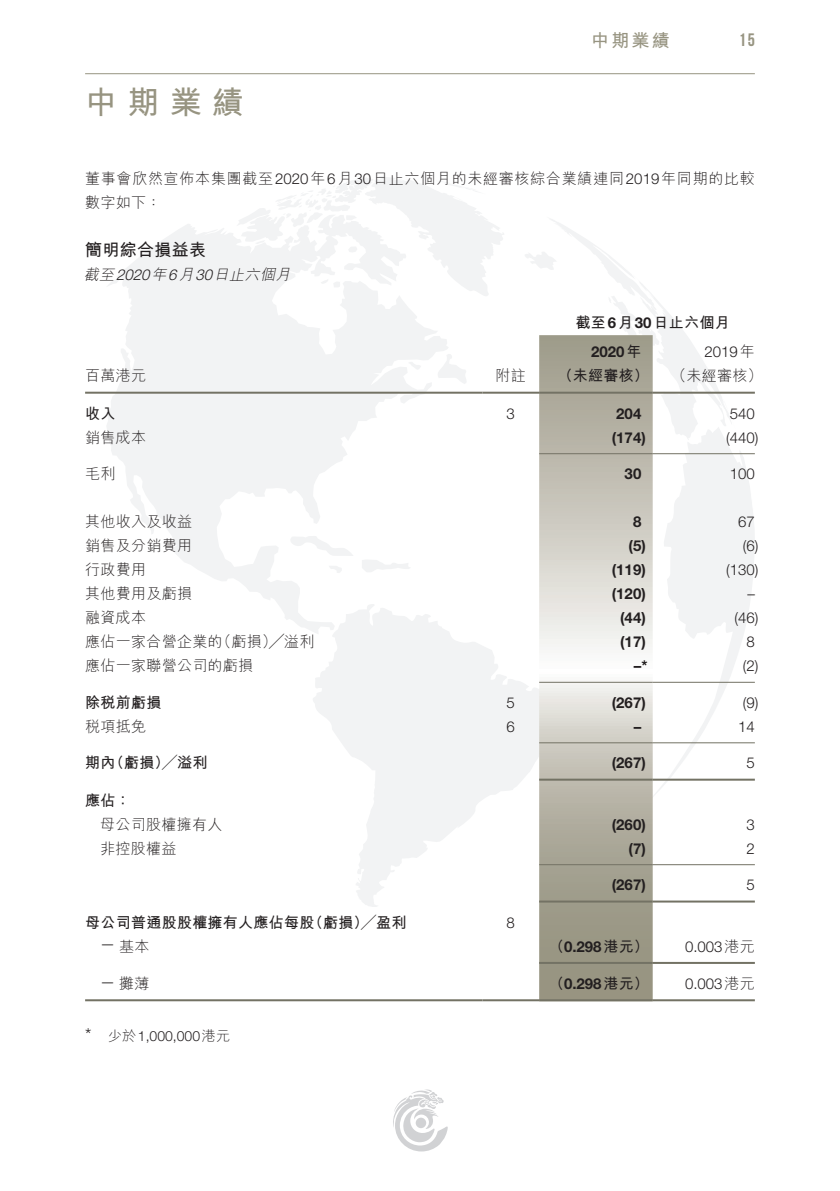
<style>
.page{position:relative;width:840px;height:1191px;background:#fff}
.page>*{position:absolute;margin:0;border:0;box-sizing:border-box;transform-origin:0 0}
.t1{font:700 32px "M Hei HK";color:#979481}
.t2{font:700 18px "M Hei HK";color:#979481}
.t3{font:18px "Bebas Neue";color:#979481}
._01_H1{font:700 17px "M Hei HK";letter-spacing:.02em;color:#231f20}
._50_Table_txt{font:300 15px "M Hei HK";letter-spacing:.02em;color:#231f20}
._50_Table_txt-2{font:700 15px "Helvetica Neue LT Std";color:#231f20}
._50_Table_txt-3{font:300 15px "Helvetica Neue LT Std";color:#231f20}
._50_Table_txt-4{font:700 15px "M Hei HK";letter-spacing:.02em;color:#231f20}
._00_txt{font:300 15px/24px "M Hei HK";letter-spacing:.05em;color:#231f20}
._00_txt-2{font:italic 300 15px "M Hei HK";color:#231f20}
._06_Notes{font:300 14px "Helvetica Neue LT Std";color:#231f20}
.s1{font-family:"Helvetica Neue LT Std"}
.s2{font-family:"M Hei HK"}
.s3{font-size:18px}
</style>
<div class="page">
<svg style="left:393px;top:1089px;width:54px;height:62px"></svg>
<hr style="left:85px;top:73px;width:669px;height:1px;background:#979481">
<svg style="left:106px;top:176px;width:648px;height:731px"></svg>
<svg style="left:539px;top:335px;width:113px;height:664px;background:#c0bdb2"></svg>
<hr style="left:85px;top:392px;width:397px;height:2px;background:#737264">
<hr style="left:482px;top:392px;width:57px;height:2px;background:#737264">
<hr style="left:539px;top:392px;width:113px;height:2px;background:#737264">
<hr style="left:652px;top:392px;width:102px;height:2px;background:#737264">
<hr style="left:539px;top:453px;width:113px;height:1px;background:#737264">
<hr style="left:652px;top:453px;width:102px;height:1px;background:#737264">
<hr style="left:539px;top:682px;width:113px;height:1px;background:#737264">
<hr style="left:652px;top:682px;width:102px;height:1px;background:#737264">
<hr style="left:539px;top:742px;width:113px;height:1px;background:#737264">
<hr style="left:652px;top:742px;width:102px;height:1px;background:#737264">
<hr style="left:539px;top:778px;width:113px;height:2px;background:#737264">
<hr style="left:652px;top:778px;width:102px;height:2px;background:#737264">
<hr style="left:539px;top:864px;width:113px;height:1px;background:#737264">
<hr style="left:652px;top:864px;width:102px;height:1px;background:#737264">
<hr style="left:539px;top:900px;width:113px;height:2px;background:#737264">
<hr style="left:652px;top:900px;width:102px;height:2px;background:#737264">
<hr style="left:539px;top:962px;width:113px;height:2px;background:#737264">
<hr style="left:652px;top:962px;width:102px;height:2px;background:#737264">
<hr style="left:85px;top:999px;width:397px;height:2px;background:#737264">
<hr style="left:482px;top:999px;width:57px;height:2px;background:#737264">
<hr style="left:539px;top:999px;width:113px;height:2px;background:#737264">
<hr style="left:652px;top:999px;width:102px;height:2px;background:#737264">
<p class="t1" style="left:85px;top:79px;width:160px">中期業績</p>
<p class="t2" style="left:590px;top:28px;width:80px">中期業績</p>
<p class="t3" style="left:738px;top:30px;width:18px">15</p>
<p class="_00_txt" style="left:85px;top:166px;width:671px">董事會欣然宣佈本集團截至<span class="s1">2020</span>年<span class="s1">6</span>月<span class="s1">30</span>日止六個月的未經審核綜合業績連同<span class="s1">2019</span>年同期的比較數字如下：</p>
<p class="_01_H1" style="left:85px;top:237px;width:123px">簡明綜合損益表</p>
<p class="_00_txt-2" style="left:84px;top:266px;width:211px">截至<span class="s1">2020</span>年<span class="s1">6</span>月<span class="s1">30</span>日止六個月</p>
<p class="_50_Table_txt-4" style="left:575px;top:311px;width:156px">截至<span class="s1">6</span>月<span class="s1">30</span>日止六個月</p>
<p class="_50_Table_txt-2" style="left:590px;top:342px;width:52px">2020<span class="s2">年</span></p>
<p class="_50_Table_txt-3" style="left:704px;top:343px;width:52px">2019<span class="s2">年</span></p>
<p class="_50_Table_txt" style="left:85px;top:368px;width:62px">百萬港元</p>
<p class="_50_Table_txt" style="left:495px;top:368px;width:32px">附註</p>
<p class="_50_Table_txt-4" style="left:557px;top:365px;width:92px">（未經審核）</p>
<p class="_50_Table_txt" style="left:671px;top:368px;width:92px">（未經審核）</p>
<p class="_50_Table_txt-4" style="left:85px;top:402px;width:32px">收入</p>
<p class="_50_Table_txt-3" style="left:506px;top:404px;width:10px">3</p>
<p class="_50_Table_txt-2" style="left:616px;top:404px;width:27px">204</p>
<p class="_50_Table_txt-3" style="left:729px;top:404px;width:27px">540</p>
<p class="_50_Table_txt" style="left:85px;top:429px;width:62px">銷售成本</p>
<p class="_50_Table_txt-2" style="left:611px;top:428px;width:35px">(174)</p>
<p class="_50_Table_txt-3" style="left:725px;top:428px;width:34px">(440)</p>
<p class="_50_Table_txt" style="left:85px;top:466px;width:32px">毛利</p>
<p class="_50_Table_txt-2" style="left:624px;top:464px;width:18px">30</p>
<p class="_50_Table_txt-3" style="left:729px;top:464px;width:27px">100</p>
<p class="_50_Table_txt" style="left:85px;top:514px;width:108px">其他收入及收益</p>
<p class="_50_Table_txt-2" style="left:632px;top:512px;width:10px">8</p>
<p class="_50_Table_txt-3" style="left:737px;top:512px;width:18px">67</p>
<p class="_50_Table_txt" style="left:85px;top:538px;width:108px">銷售及分銷費用</p>
<p class="_50_Table_txt-2" style="left:628px;top:536px;width:19px">(5)</p>
<p class="_50_Table_txt-3" style="left:742px;top:536px;width:17px">(6)</p>
<p class="_50_Table_txt" style="left:85px;top:562px;width:62px">行政費用</p>
<p class="_50_Table_txt-2" style="left:611px;top:560px;width:35px">(119)</p>
<p class="_50_Table_txt-3" style="left:725px;top:560px;width:34px">(130)</p>
<p class="_50_Table_txt" style="left:85px;top:586px;width:108px">其他費用及虧損</p>
<p class="_50_Table_txt-2" style="left:611px;top:584px;width:35px">(120)</p>
<p class="_50_Table_txt-3" style="left:746px;top:584px;width:9px">–</p>
<p class="_50_Table_txt" style="left:85px;top:610px;width:62px">融資成本</p>
<p class="_50_Table_txt-2" style="left:619px;top:608px;width:27px">(44)</p>
<p class="_50_Table_txt-3" style="left:734px;top:608px;width:25px">(46)</p>
<p class="_50_Table_txt" style="left:85px;top:634px;width:231px">應佔一家合營企業的（虧損）╱溢利</p>
<p class="_50_Table_txt-2" style="left:619px;top:632px;width:27px">(17)</p>
<p class="_50_Table_txt-3" style="left:746px;top:632px;width:10px">8</p>
<p class="_50_Table_txt" style="left:85px;top:658px;width:170px">應佔一家聯營公司的虧損</p>
<p class="_50_Table_txt-2" style="left:633px;top:656px;width:15px">–*</p>
<p class="_50_Table_txt-3" style="left:742px;top:656px;width:17px">(2)</p>
<p class="_50_Table_txt-4" style="left:85px;top:691px;width:78px">除稅前虧損</p>
<p class="_50_Table_txt-3" style="left:506px;top:693px;width:10px">5</p>
<p class="_50_Table_txt-2" style="left:611px;top:693px;width:35px">(267)</p>
<p class="_50_Table_txt-3" style="left:742px;top:693px;width:17px">(9)</p>
<p class="_50_Table_txt" style="left:85px;top:718px;width:62px">稅項抵免</p>
<p class="_50_Table_txt-3" style="left:506px;top:717px;width:10px">6</p>
<p class="_50_Table_txt-2" style="left:633px;top:717px;width:9px">–</p>
<p class="_50_Table_txt-3" style="left:737px;top:717px;width:18px">14</p>
<p class="_50_Table_txt-4" style="left:85px;top:752px;width:124px">期內（虧損）╱溢利</p>
<p class="_50_Table_txt-2" style="left:611px;top:753px;width:35px">(267)</p>
<p class="_50_Table_txt-3" style="left:746px;top:753px;width:10px">5</p>
<p class="_50_Table_txt-4" style="left:85px;top:789px;width:47px">應佔：</p>
<p class="_50_Table_txt" style="left:100px;top:816px;width:124px">母公司股權擁有人</p>
<p class="_50_Table_txt-2" style="left:611px;top:815px;width:35px">(260)</p>
<p class="_50_Table_txt-3" style="left:746px;top:815px;width:10px">3</p>
<p class="_50_Table_txt" style="left:100px;top:840px;width:78px">非控股權益</p>
<p class="_50_Table_txt-2" style="left:628px;top:839px;width:19px">(7)</p>
<p class="_50_Table_txt-3" style="left:746px;top:839px;width:10px">2</p>
<p class="_50_Table_txt-2" style="left:611px;top:875px;width:35px">(267)</p>
<p class="_50_Table_txt-3" style="left:746px;top:875px;width:10px">5</p>
<p class="_50_Table_txt-4" style="left:85px;top:911px;width:323px">母公司普通股股權擁有人應佔每股（虧損）╱盈利</p>
<p class="_50_Table_txt-3" style="left:506px;top:913px;width:10px">8</p>
<p class="_50_Table_txt" style="left:100px;top:938px;width:51px"><span class="s1">—</span> 基本</p>
<p class="_50_Table_txt-2" style="left:548px;top:936px;width:101px"><span class="s2">（</span>0.298<span class="s2">港元）</span></p>
<p class="_50_Table_txt-3" style="left:684px;top:937px;width:71px">0.003<span class="s2">港元</span></p>
<p class="_50_Table_txt" style="left:100px;top:975px;width:51px"><span class="s1">—</span> 攤薄</p>
<p class="_50_Table_txt-2" style="left:548px;top:974px;width:101px"><span class="s2">（</span>0.298<span class="s2">港元）</span></p>
<p class="_50_Table_txt-3" style="left:684px;top:974px;width:71px">0.003<span class="s2">港元</span></p>
<p class="_06_Notes" style="left:85px;top:1028px;width:147px"><span class="s3">*</span> <span class="s2">少於</span>1,000,000<span class="s2">港元</span></p>
</div>
